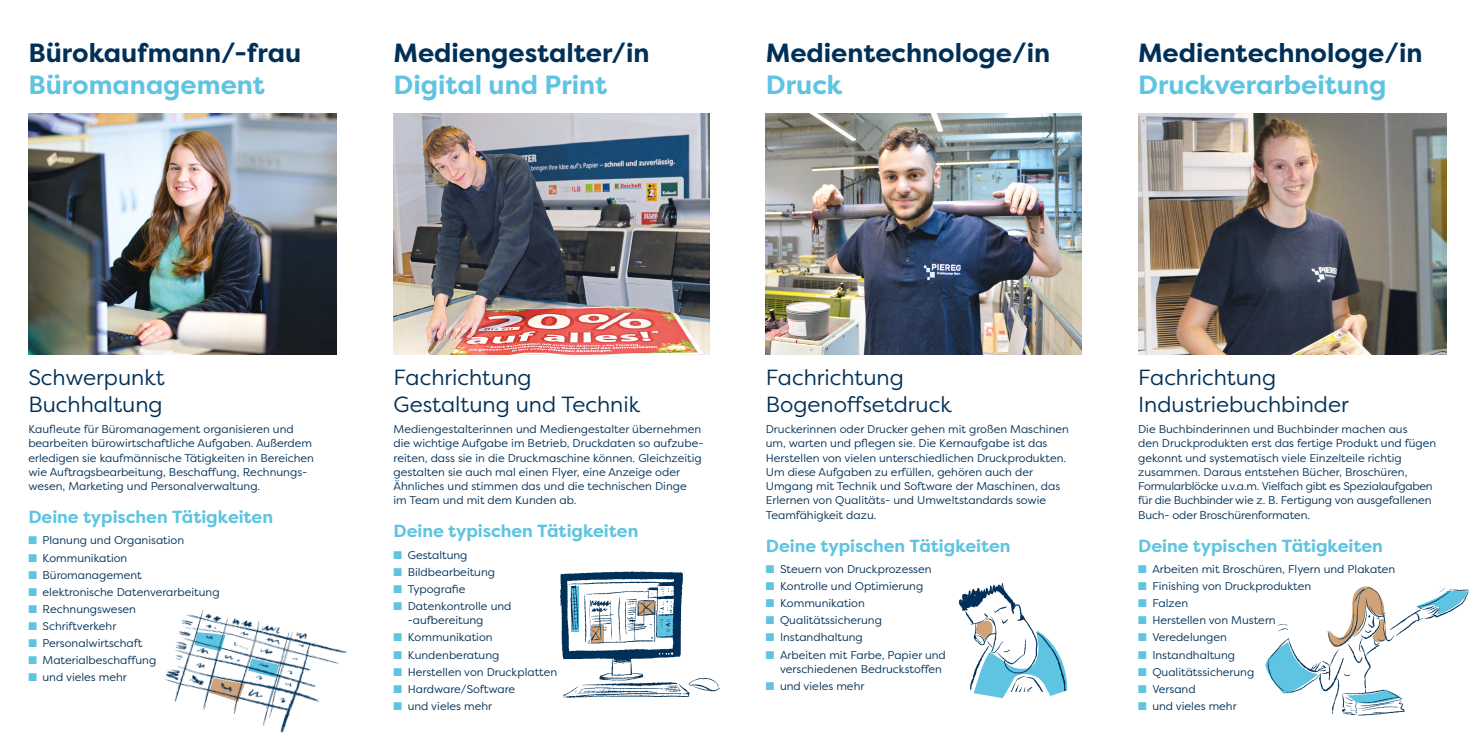
<style>
.page{position:relative;width:1475px;height:745px;background:#fff}
.page>*{position:absolute;margin:0;border:0;box-sizing:border-box;transform-origin:0 0}
.t1{font:700 26.25px "Filson Pro";color:#003057}
.t2{font:700 26.25px "Filson Pro";color:#5fc4e1}
.t3{font:21.88px/26.2px "Filson Pro";color:#003057}
.t4{font:700 17.5px "Filson Pro";color:#5fc4e1}
.t5{font:11.25px/14.2px "Filson Pro";color:#003057}
.s1{color:#5fc4e1}
</style>
<div class="page">
<svg style="left:973px;top:691px;width:92px;height:6px"></svg>
<img style="left:958px;top:583px;width:110px;height:108px">
<img style="left:28px;top:113px;width:309px;height:241px">
<img style="left:393px;top:113px;width:316px;height:241px">
<img style="left:765px;top:113px;width:316px;height:241px">
<img style="left:1138px;top:113px;width:308px;height:241px">
<img style="left:164px;top:610px;width:183px;height:123px">
<img style="left:560px;top:571px;width:159px;height:127px">
<img style="left:1265px;top:586px;width:204px;height:130px">
<h1 class="t1" style="left:28px;top:36px;width:274px">Bürokaufmann/-frau</h1>
<h1 class="t2" style="left:28px;top:68px;width:238px">Büromanagement</h1>
<h1 class="t1" style="left:393px;top:36px;width:257px">Mediengestalter/in</h1>
<h1 class="t2" style="left:393px;top:68px;width:215px">Digital und Print</h1>
<h1 class="t1" style="left:765px;top:36px;width:286px">Medientechnologe/in</h1>
<h1 class="t2" style="left:765px;top:68px;width:78px">Druck</h1>
<h1 class="t1" style="left:1137px;top:36px;width:286px">Medientechnologe/in</h1>
<h1 class="t2" style="left:1137px;top:68px;width:250px">Druckverarbeitung</h1>
<h2 class="t3" style="left:28px;top:364px;width:138px">Schwerpunkt<br>Buchhaltung</h2>
<p class="t5" style="left:28px;top:421px;width:287px">Kaufleute für Büromanagement organisieren und bearbeiten bürowirtschaftliche Aufgaben. Außerdem erledigen sie kaufmännische Tätigkeiten in Bereichen wie Auftragsbearbeitung, Beschaffung, Rechnungs&shy;wesen, Marketing und Personalverwaltung.</p>
<h3 class="t4" style="left:28px;top:505px;width:246px">Deine typischen Tätigkeiten</h3>
<p class="t5" style="left:28px;top:532px;width:157px"><span class="s1">■</span> Planung und Organisation</p>
<p class="t5" style="left:28px;top:549px;width:100px"><span class="s1">■</span> Kommunikation</p>
<p class="t5" style="left:28px;top:567px;width:115px"><span class="s1">■</span> Büromanagement</p>
<p class="t5" style="left:28px;top:584px;width:193px"><span class="s1">■</span> elektronische Datenverarbeitung</p>
<p class="t5" style="left:28px;top:601px;width:109px"><span class="s1">■</span> Rechnungswesen</p>
<p class="t5" style="left:28px;top:618px;width:89px"><span class="s1">■</span> Schriftverkehr</p>
<p class="t5" style="left:28px;top:635px;width:116px"><span class="s1">■</span> Personalwirtschaft</p>
<p class="t5" style="left:28px;top:652px;width:129px"><span class="s1">■</span> Materialbeschaffung</p>
<p class="t5" style="left:28px;top:669px;width:100px"><span class="s1">■</span> und vieles mehr</p>
<h2 class="t3" style="left:393px;top:364px;width:248px">Fachrichtung<br>Gestaltung und Technik</h2>
<p class="t5" style="left:393px;top:421px;width:311px">Mediengestalterinnen und Mediengestalter übernehmen die wichtige Aufgabe im Betrieb, Druckdaten so aufzube&shy;reiten, dass sie in die Druckmaschine können. Gleichzeitig gestalten sie auch mal einen Flyer, eine Anzeige oder Ähnliches und stimmen das und die technischen Dinge<br>im Team und mit dem Kunden ab.</p>
<h3 class="t4" style="left:393px;top:520px;width:246px">Deine typischen Tätigkeiten</h3>
<p class="t5" style="left:393px;top:547px;width:75px"><span class="s1">■</span> Gestaltung</p>
<p class="t5" style="left:393px;top:564px;width:103px"><span class="s1">■</span> Bildbearbeitung</p>
<p class="t5" style="left:393px;top:581px;width:73px"><span class="s1">■</span> Typografie</p>
<p class="t5" style="left:407px;top:598px;width:105px;text-indent:-14px"><span class="s1">■</span> Datenkontrolle und -aufbereitung</p>
<p class="t5" style="left:393px;top:629px;width:101px"><span class="s1">■</span> Kommunikation</p>
<p class="t5" style="left:393px;top:646px;width:107px"><span class="s1">■</span> Kundenberatung</p>
<p class="t5" style="left:393px;top:663px;width:165px"><span class="s1">■</span> Herstellen von Druckplatten</p>
<p class="t5" style="left:393px;top:681px;width:123px"><span class="s1">■</span> Hardware/Software</p>
<p class="t5" style="left:393px;top:698px;width:100px"><span class="s1">■</span> und vieles mehr</p>
<h2 class="t3" style="left:765px;top:364px;width:187px">Fachrichtung<br>Bogenoffsetdruck</h2>
<p class="t5" style="left:765px;top:421px;width:304px">Druckerinnen oder Drucker gehen mit großen Maschinen um, warten und pflegen sie. Die Kernaufgabe ist das Herstellen von vielen unterschiedlichen Druckprodukten.<br>Um diese Aufgaben zu erfüllen, gehören auch der Umgang mit Technik und Software der Maschinen, das Erlernen von Qualitäts- und Umweltstandards sowie Teamfähigkeit dazu.</p>
<h3 class="t4" style="left:765px;top:534px;width:246px">Deine typischen Tätigkeiten</h3>
<p class="t5" style="left:765px;top:561px;width:167px"><span class="s1">■</span> Steuern von Druckprozessen</p>
<p class="t5" style="left:765px;top:578px;width:159px"><span class="s1">■</span> Kontrolle und Optimierung</p>
<p class="t5" style="left:765px;top:595px;width:101px"><span class="s1">■</span> Kommunikation</p>
<p class="t5" style="left:765px;top:612px;width:118px"><span class="s1">■</span> Qualitätssicherung</p>
<p class="t5" style="left:765px;top:629px;width:98px"><span class="s1">■</span> Instandhaltung</p>
<p class="t5" style="left:780px;top:646px;width:167px;text-indent:-14px"><span class="s1">■</span> Arbeiten mit Farbe, Papier und verschiedenen Bedruckstoffen</p>
<p class="t5" style="left:765px;top:678px;width:100px"><span class="s1">■</span> und vieles mehr</p>
<h2 class="t3" style="left:1137px;top:364px;width:212px">Fachrichtung<br>Industriebuchbinder</h2>
<p class="t5" style="left:1137px;top:421px;width:300px">Die Buchbinderinnen und Buchbinder machen aus<br>den Druckprodukten erst das fertige Produkt und fügen gekonnt und systematisch viele Einzelteile richtig zusammen. Daraus entstehen Bücher, Broschüren, Formularblöcke u.v.a.m. Vielfach gibt es Spezialaufgaben für die Buchbinder wie z. B. Fertigung von ausgefallenen Buch- oder Broschürenformaten.</p>
<h3 class="t4" style="left:1137px;top:534px;width:246px">Deine typischen Tätigkeiten</h3>
<p class="t5" style="left:1137px;top:561px;width:259px"><span class="s1">■</span> Arbeiten mit Broschüren, Flyern und Plakaten</p>
<p class="t5" style="left:1137px;top:578px;width:175px"><span class="s1">■</span> Finishing von Druckprodukten</p>
<p class="t5" style="left:1137px;top:595px;width:51px"><span class="s1">■</span> Falzen</p>
<p class="t5" style="left:1137px;top:612px;width:139px"><span class="s1">■</span> Herstellen von Mustern</p>
<p class="t5" style="left:1137px;top:629px;width:90px"><span class="s1">■</span> Veredelungen</p>
<p class="t5" style="left:1137px;top:646px;width:98px"><span class="s1">■</span> Instandhaltung</p>
<p class="t5" style="left:1137px;top:663px;width:118px"><span class="s1">■</span> Qualitätssicherung</p>
<p class="t5" style="left:1137px;top:681px;width:59px"><span class="s1">■</span> Versand</p>
<p class="t5" style="left:1137px;top:698px;width:100px"><span class="s1">■</span> und vieles mehr</p>
</div>
